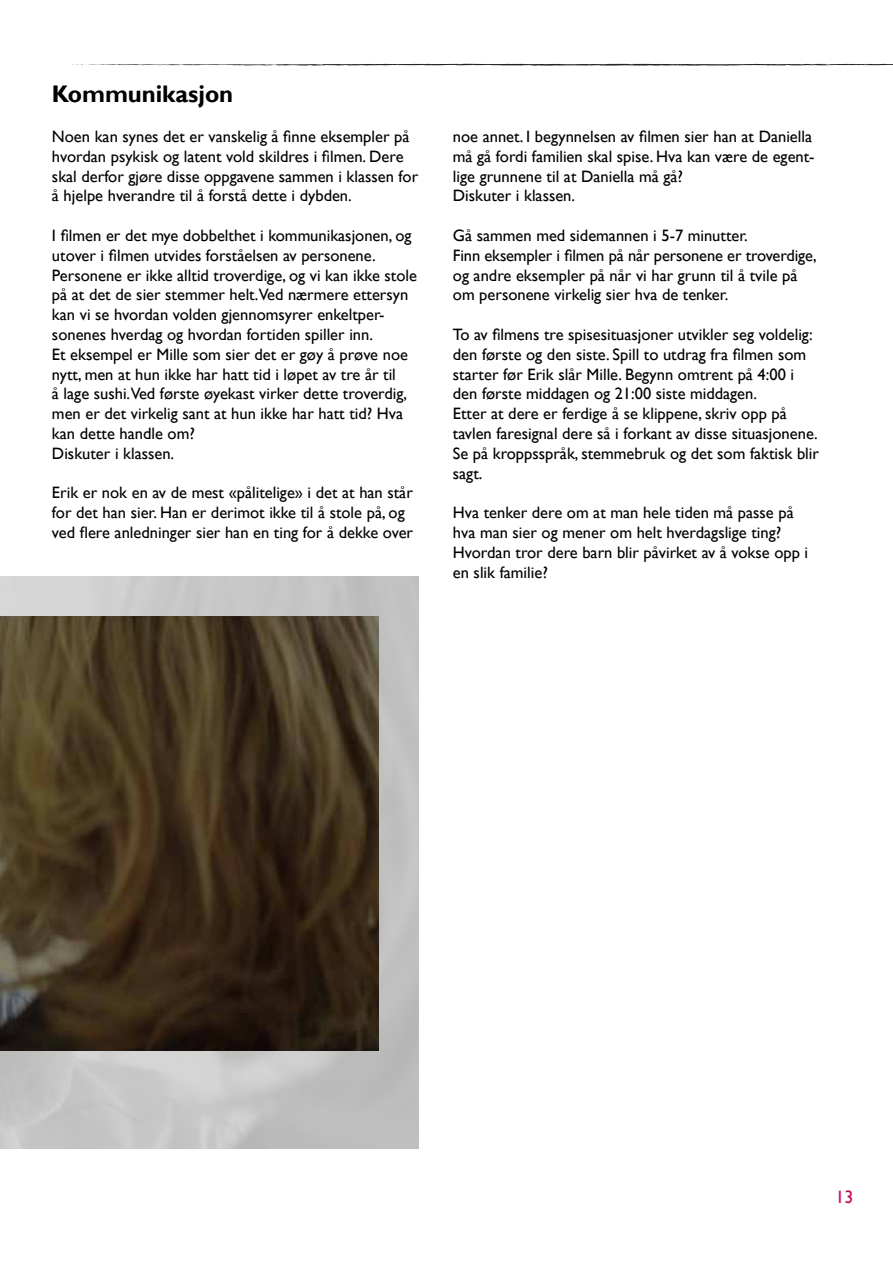
<style>
.page{position:relative;width:893px;height:1263px;background:#fff}
.page>*{position:absolute;margin:0;border:0;box-sizing:border-box;transform-origin:0 0}
.t1{font:700 24px "Gill Sans";color:#000}
.t2{font:18px "Gill Sans";color:#c70960}
.t3{font:16.5px/19.8px "Gill Sans";color:#000}
</style>
<div class="page">
<svg style="left:72px;top:64px;width:821px;height:2px;background:#908e8d"></svg>
<img style="left:0;top:576px;width:419px;height:572px">
<img style="left:0;top:617px;width:378px;height:433px">
<h1 class="t1" style="left:52px;top:80px;width:183px">Kommunikasjon</h1>
<p class="t3" style="left:52px;top:127px;width:368px">Noen kan synes det er vanskelig å finne eksempler på hvordan psykisk og latent vold skildres i filmen. Dere skal derfor gjøre disse oppgavene sammen i klassen for å hjelpe hverandre til å forstå dette i dybden.</p>
<p class="t3" style="left:52px;top:226px;width:366px">I filmen er det mye dobbelthet i kommunikasjonen, og utover i filmen utvides forståelsen av personene.<br>Personene er ikke alltid troverdige, og vi kan ikke stole på at det de sier stemmer helt.Ved nærmere ettersyn kan vi se hvordan volden gjennomsyrer enkeltper&shy;sonenes hverdag og hvordan fortiden spiller inn.<br>Et eksempel er Mille som sier det er gøy å prøve noe nytt, men at hun ikke har hatt tid i løpet av tre år til<br>å lage sushi.Ved første øyekast virker dette troverdig, men er det virkelig sant at hun ikke har hatt tid? Hva kan dette handle om?<br>Diskuter i klassen.</p>
<p class="t3" style="left:52px;top:483px;width:363px">Erik er nok en av de mest «pålitelige» i det at han står for det han sier. Han er derimot ikke til å stole på, og ved flere anledninger sier han en ting for å dekke over</p>
<p class="t3" style="left:453px;top:127px;width:363px">noe annet. I begynnelsen av filmen sier han at Daniella må gå fordi familien skal spise. Hva kan være de egent&shy;lige grunnene til at Daniella må gå?<br>Diskuter i klassen.</p>
<p class="t3" style="left:453px;top:226px;width:365px">Gå sammen med sidemannen i 5-7 minutter.<br>Finn eksempler i filmen på når personene er troverdige, og andre eksempler på når vi har grunn til å tvile på om personene virkelig sier hva de tenker.</p>
<p class="t3" style="left:453px;top:325px;width:368px">To av filmens tre spisesituasjoner utvikler seg voldelig: den første og den siste. Spill to utdrag fra filmen som starter før Erik slår Mille. Begynn omtrent på 4:00 i den første middagen og 21:00 siste middagen.<br>Etter at dere er ferdige å se klippene, skriv opp på tavlen faresignal dere så i forkant av disse situasjonene.<br>Se på kroppsspråk, stemmebruk og det som faktisk blir sagt.</p>
<p class="t3" style="left:453px;top:503px;width:357px">Hva tenker dere om at man hele tiden må passe på hva man sier og mener om helt hverdagslige ting?<br>Hvordan tror dere barn blir påvirket av å vokse opp i en slik familie?</p>
<p class="t2" style="left:836px;top:1186px;width:19px">13</p>
</div>
